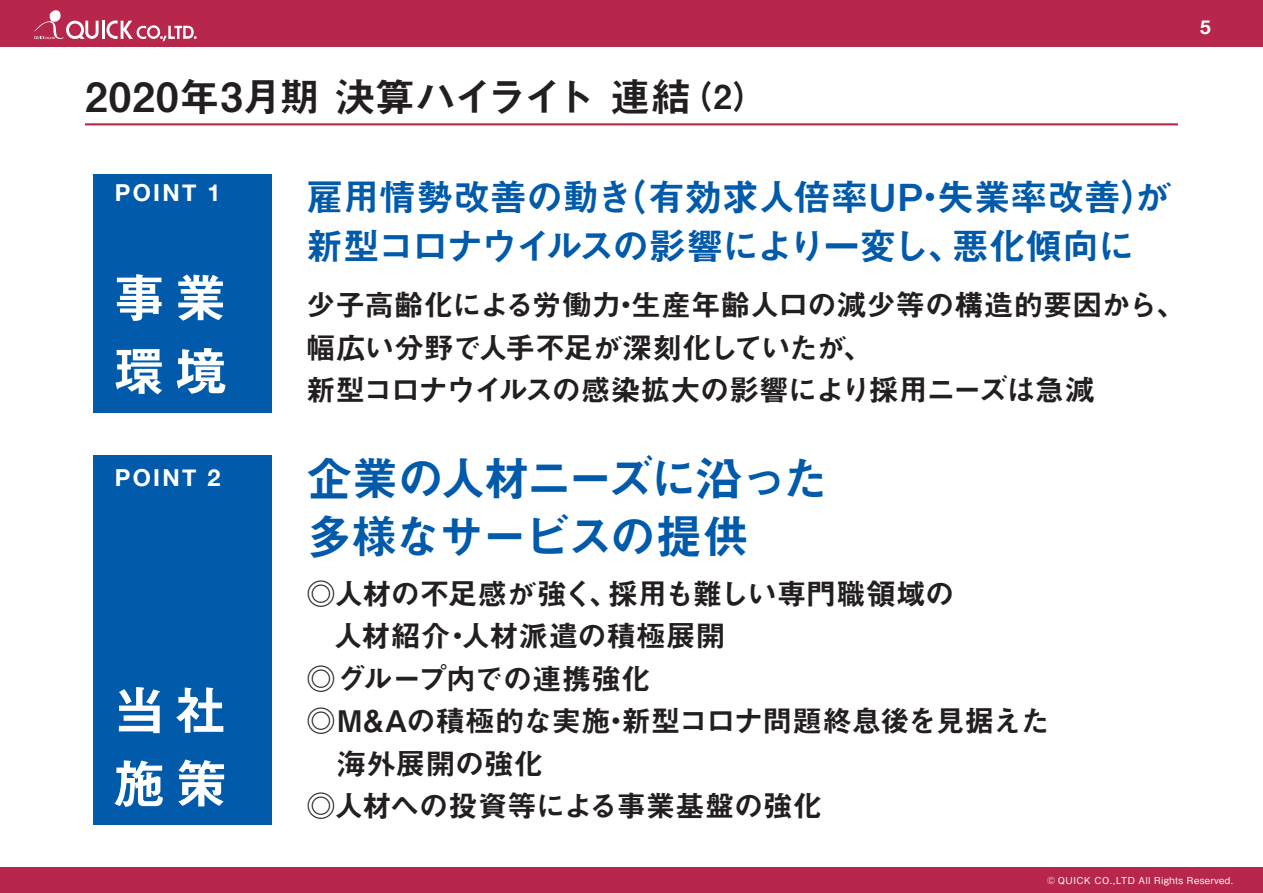
<style>
.page{position:relative;width:1263px;height:893px;background:#fff}
.page>*{position:absolute;margin:0;border:0;box-sizing:border-box;transform-origin:0 0}
.t1{font:53.1px/73.3px "Midashi Go Pr 6 MB31";letter-spacing:.16em;color:#fff}
.t2{font:46.8px/57.4px "Midashi Go Pr 6 MB31";letter-spacing:-.065em;color:#015aaa}
.t3{font:40.35px "Midashi Go Pr 6 MB31";letter-spacing:.01em;color:#231f20}
.t4{font:37.2px "Midashi Go Pr 6 MB31";letter-spacing:-.02em;color:#015aaa}
.t5{font:37.2px "Midashi Go Pr 6 MB31";letter-spacing:-.065em;color:#015aaa}
.t6{font:33px "Midashi Go Pr 6 MB31";color:#231f20}
.t7{font:29.7px/42.6px "Midashi Go Pr 6 MB31";letter-spacing:-.02em;color:#231f20}
.t8{font:29.7px/42.6px "Midashi Go Pr 6 MB31";letter-spacing:-.055em;color:#231f20}
.t9{font:700 23.4px "Helvetica Neue";letter-spacing:.1em;color:#fff}
.t10{font:700 19.2px "Helvetica Neue";color:#fff}
.t11{font:500 9.6px "Gothic BBB Pr 6";letter-spacing:.045em;color:#fff}
</style>
<div class="page">
<div style="left:0;top:867px;width:1263px;height:26px;background:#b6274b"></div>
<div style="left:0;top:0;width:1263px;height:47px;background:#b6274b"></div>
<hr style="left:102px;top:21px;width:3px;height:18px;background:#fff">
<svg style="left:106px;top:21px;width:91px;height:20px"></svg>
<svg style="left:34px;top:10px;width:65px;height:30px"></svg>
<hr style="left:85px;top:123px;width:1093px;height:2px;background:#b6274b">
<div style="left:94px;top:174px;width:178px;height:238px;background:#015aaa"></div>
<div style="left:94px;top:455px;width:178px;height:370px;background:#015aaa"></div>
<h3 class="t3" style="left:85px;top:65px;width:608px">2020年3月期決算ハイライト連結</h3>
<p class="t6" style="left:680px;top:70px;width:87px">) (2</p>
<p class="t9" style="left:115px;top:174px;width:83px">POINT</p>
<p class="t9" style="left:208px;top:174px;width:15px">1</p>
<h1 class="t1" style="left:113px;top:259px;width:116px">事業環境</h1>
<p class="t9" style="left:115px;top:459px;width:83px">POINT</p>
<p class="t9" style="left:208px;top:459px;width:15px">2</p>
<h1 class="t1" style="left:113px;top:671px;width:117px">当社施策</h1>
<p class="t4" style="left:306px;top:168px;width:329px">雇用情勢改善の動き</p>
<p class="t4" style="left:610px;top:168px;width:563px">（有効求人倍率UP 失業率改善が）</p>
<p class="t4" style="left:912px;top:168px;width:39px">・</p>
<p class="t5" style="left:306px;top:216px;width:660px">新型コロナウイルスの影響により一変し、</p>
<p class="t7" style="left:306px;top:283px;width:881px">少子高齢化による労働力生産年齢人口の減少等の構造的要因から、</p>
<p class="t4" style="left:952px;top:216px;width:185px">悪化傾向に</p>
<p class="t8" style="left:306px;top:283px;width:790px;text-indent:305px">・<br>幅広い分野で人手不足が深刻化していたが、<br>新型コロナウイルスの感染拡大の影響により採用ニーズは急減</p>
<h2 class="t2" style="left:306px;top:448px;width:524px">企業の人材ニーズに沿った多様なサービスの提供</h2>
<p class="t7" style="left:608px;top:571px;width:348px">採用も難しい専門職領域の</p>
<p class="t7" style="left:306px;top:571px;width:421px">◎人材の不足感が強く<br>　人材紹介人材派遣の積極展開</p>
<p class="t7" style="left:589px;top:571px;width:31px">、</p>
<p class="t7" style="left:306px;top:613px;width:745px;text-indent:137px">・<br>◎グループ内での連携強化<br>◎M&amp;Aの積極的な実施新型コロナ問題終息後を見据えた</p>
<p class="t7" style="left:601px;top:698px;width:31px">・</p>
<p class="t7" style="left:306px;top:741px;width:518px">　海外展開の強化<br>◎人材への投資等による事業基盤の強化</p>
<p class="t10" style="left:1200px;top:13px;width:12px">5</p>
<p class="t11" style="left:1047px;top:872px;width:188px">© QUICK CO.,LTD All Rights Reserved.</p>
</div>
